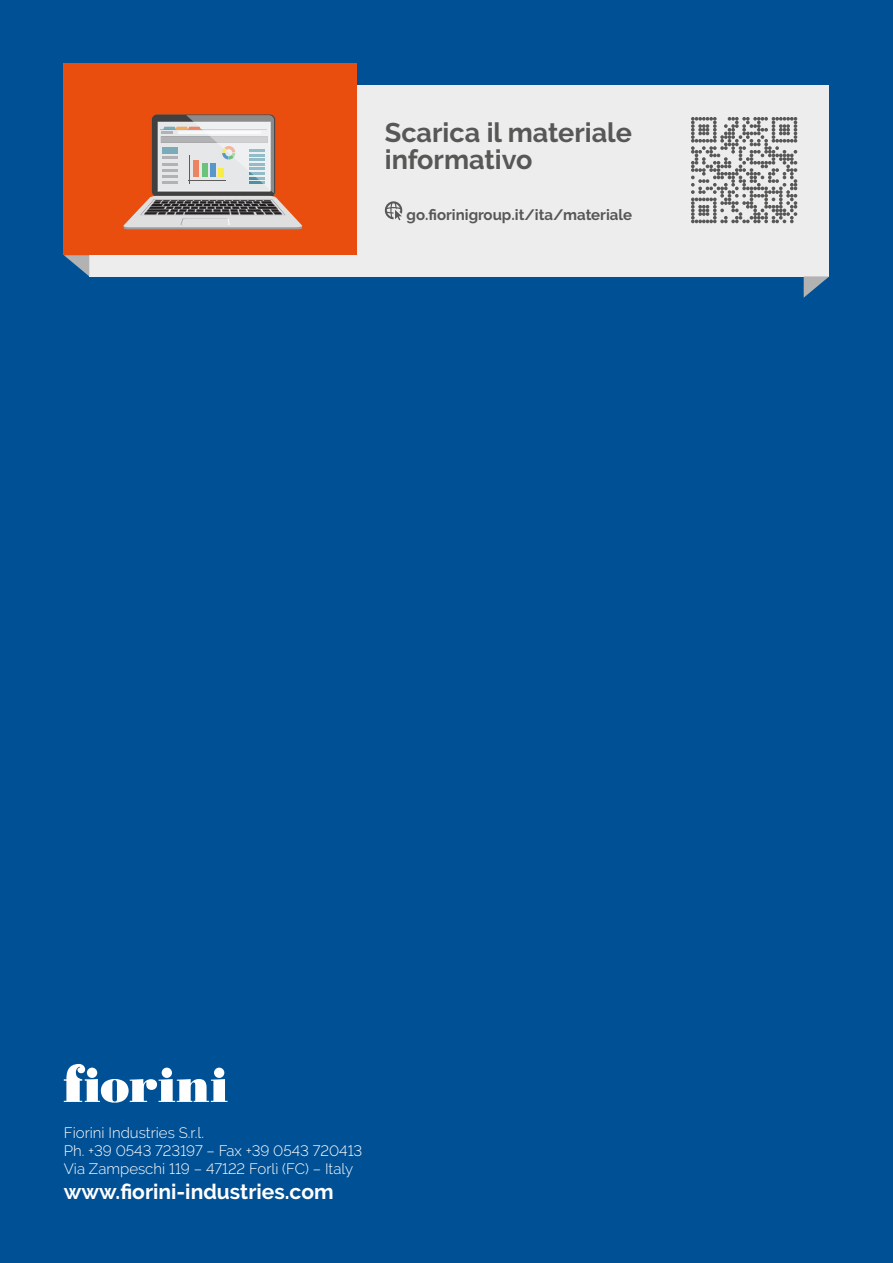
<style>
.page{position:relative;width:893px;height:1263px;background:#005095}
.page>*{position:absolute;margin:0;border:0;box-sizing:border-box;transform-origin:0 0}
.t1{font:700 27px/27px "Raleway";color:#575756}
.t2{font:700 21px "Raleway";color:#fff}
.t3{font:300 15px/18px "Raleway";color:#fff}
.t4{font:700 15px "Raleway";color:#575756}
</style>
<div class="page">
<svg style="left:64px;top:1064px;width:164px;height:38px"></svg>
<div style="left:87px;top:1067px;width:10px;height:11px;background:#fff;border-radius:50%"></div>
<div style="left:162px;top:1067px;width:10px;height:11px;background:#fff;border-radius:50%"></div>
<div style="left:214px;top:1067px;width:10px;height:11px;background:#fff;border-radius:50%"></div>
<div style="left:89px;top:85px;width:740px;height:191px;background:#ededed"></div>
<svg style="left:64px;top:255px;width:25px;height:21px"></svg>
<div style="left:64px;top:64px;width:293px;height:191px;background:#e94e0f"></div>
<svg style="left:123px;top:115px;width:180px;height:114px"></svg>
<svg style="left:804px;top:276px;width:25px;height:22px"></svg>
<hr style="left:892px;top:0;width:1px;height:1263px;background:#ededed">
<hr style="left:892px;top:64px;width:1px;height:120px;background:#008bd2">
<svg style="left:691px;top:117px;width:106px;height:106px"></svg>
<svg style="left:385px;top:201px;width:17px;height:19px"></svg>
<h1 class="t1" style="left:385px;top:119px;width:249px">Scarica il materiale informativo</h1>
<p class="t4" style="left:407px;top:206px;width:227px">go.fiorinigroup.it/ita/materiale</p>
<p class="t3" style="left:64px;top:1124px;width:300px">Fiorini Industries S.r.l.<br>Ph. +39 0543 723197 – Fax +39 0543 720413<br>Via Zampeschi 119 – 47122 Forlì (FC) – Italy</p>
<h2 class="t2" style="left:64px;top:1180px;width:271px">www.fiorini-industries.com</h2>
</div>
